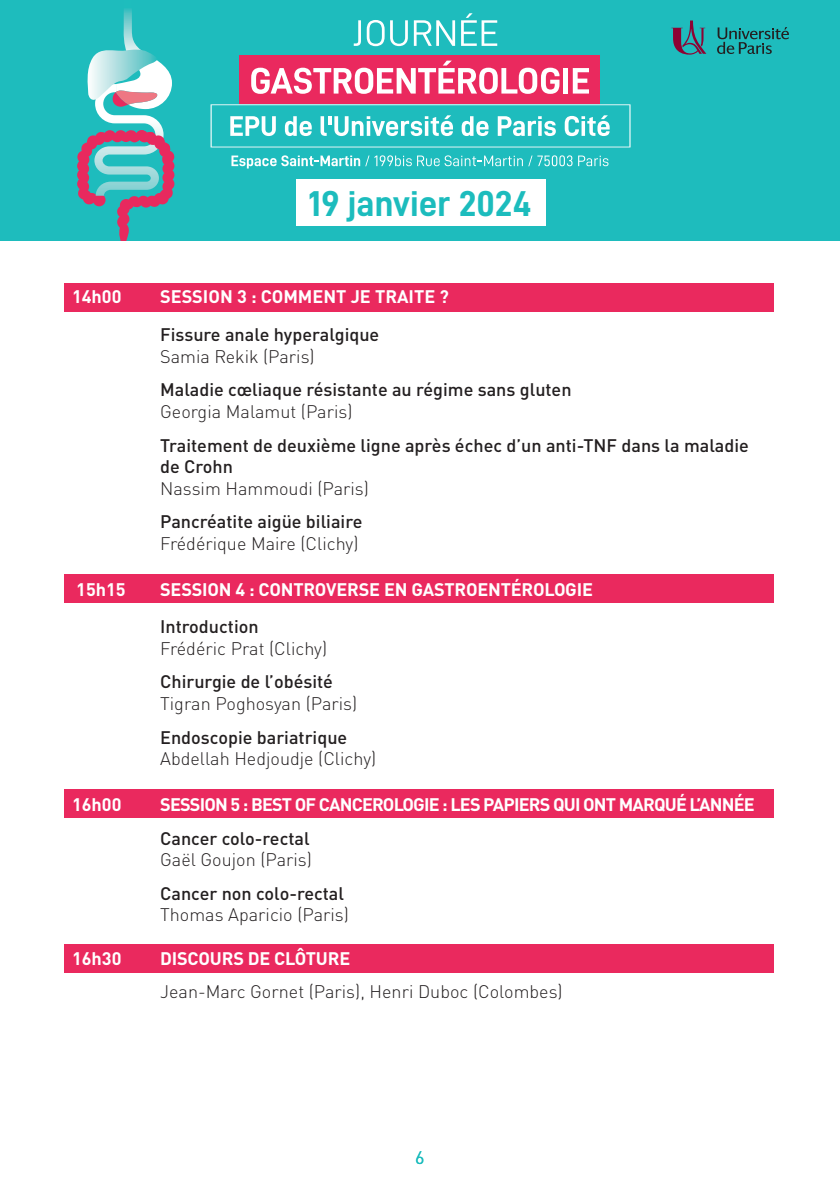
<style>
.page{position:relative;width:840px;height:1191px;background:#fff}
.page>*{position:absolute;margin:0;border:0;box-sizing:border-box;transform-origin:0 0}
.t1{font:36px "D DIN Bold";color:#1cbcbd}
.t2{font:500 18px/21.6px "DIN Pro";color:#231f20}
.t3{font:300 18px "DIN Pro";color:#231f20}
.t4{font:700 18px "DIN Pro";letter-spacing:-.01em;color:#fff}
.t5{font:700 18px "DIN Pro";letter-spacing:-.045em;color:#fff}
.t6{font:18px "DIN Pro";color:#1cbcbd}
</style>
<div class="page">
<div style="left:0;top:0;width:839px;height:240px;background:#1ebcbd"></div>
<svg style="left:77px;top:9px;width:97px;height:231px"></svg>
<svg style="left:231px;top:155px;width:180px;height:13px"></svg>
<svg style="left:417px;top:155px;width:105px;height:11px"></svg>
<svg style="left:528px;top:155px;width:80px;height:11px"></svg>
<svg style="left:671px;top:21px;width:35px;height:34px"></svg>
<svg style="left:717px;top:27px;width:71px;height:27px"></svg>
<div style="left:64px;top:789px;width:709px;height:29px;background:#ea295e"></div>
<div style="left:64px;top:944px;width:709px;height:28px;background:#ea295e"></div>
<div style="left:64px;top:283px;width:709px;height:29px;background:#ea295e"></div>
<div style="left:64px;top:574px;width:709px;height:28px;background:#ea295e"></div>
<div style="left:240px;top:55px;width:359px;height:49px;background:#ea295e"></div>
<div style="left:295px;top:179px;width:250px;height:47px;background:#fff"></div>
<svg style="left:251px;top:61px;width:308px;height:33px"></svg>
<div style="left:563px;top:68px;width:5px;height:26px;background:#fff"></div>
<svg style="left:572px;top:68px;width:16px;height:26px"></svg>
<svg style="left:353px;top:20px;width:31px;height:26px"></svg>
<svg style="left:390px;top:20px;width:17px;height:26px"></svg>
<svg style="left:413px;top:20px;width:42px;height:26px"></svg>
<svg style="left:461px;top:13px;width:36px;height:33px"></svg>
<svg style="left:210px;top:104px;width:420px;height:43px"></svg>
<h1 class="t1" style="left:308px;top:183px;width:224px">19 janvier 2024</h1>
<p class="t4" style="left:72px;top:282px;width:51px">14h00</p>
<p class="t4" style="left:160px;top:282px;width:290px">SESSION 3 : COMMENT JE TRAITE ?</p>
<p class="t2" style="left:160px;top:322px;width:220px">Fissure anale hyperalgique</p>
<p class="t3" style="left:160px;top:342px;width:156px">Samia Rekik (Paris)</p>
<p class="t2" style="left:160px;top:377px;width:412px">Maladie cœliaque résistante au régime sans gluten</p>
<p class="t3" style="left:160px;top:397px;width:194px">Georgia Malamut (Paris)</p>
<p class="t2" style="left:160px;top:432px;width:590px">Traitement de deuxième ligne après échec d’un anti-TNF dans la maladie de Crohn</p>
<p class="t3" style="left:160px;top:474px;width:210px">Nassim Hammoudi (Paris)</p>
<p class="t2" style="left:160px;top:509px;width:204px">Pancréatite aigüe biliaire</p>
<p class="t3" style="left:160px;top:529px;width:200px">Frédérique Maire (Clichy)</p>
<p class="t4" style="left:76px;top:574px;width:51px">15h15</p>
<p class="t4" style="left:160px;top:574px;width:434px">SESSION 4 : CONTROVERSE EN GASTROENTÉROLOGIE</p>
<p class="t2" style="left:160px;top:614px;width:100px">Introduction</p>
<p class="t3" style="left:160px;top:634px;width:168px">Frédéric Prat (Clichy)</p>
<p class="t2" style="left:160px;top:669px;width:174px">Chirurgie de l’obésité</p>
<p class="t3" style="left:160px;top:689px;width:198px">Tigran Poghosyan (Paris)</p>
<p class="t2" style="left:160px;top:724px;width:188px">Endoscopie bariatrique</p>
<p class="t3" style="left:160px;top:745px;width:217px">Abdellah Hedjoudje (Clichy)</p>
<p class="t4" style="left:72px;top:789px;width:51px">16h00</p>
<p class="t5" style="left:160px;top:789px;width:595px">SESSION 5 : BEST OF CANCEROLOGIE : LES PAPIERS QUI ONT MARQUÉ L’ANNÉE</p>
<p class="t2" style="left:160px;top:825px;width:151px">Cancer colo-rectal</p>
<p class="t3" style="left:160px;top:845px;width:153px">Gaël Goujon (Paris)</p>
<p class="t2" style="left:160px;top:880px;width:185px">Cancer non colo-rectal</p>
<p class="t3" style="left:160px;top:901px;width:190px">Thomas Aparicio (Paris)</p>
<p class="t4" style="left:72px;top:943px;width:51px">16h30</p>
<p class="t4" style="left:160px;top:943px;width:191px">DISCOURS DE CLÔTURE</p>
<p class="t3" style="left:160px;top:977px;width:404px">Jean-Marc Gornet (Paris), Henri Duboc (Colombes)</p>
<p class="t6" style="left:415px;top:1143px;width:11px">6</p>
</div>
